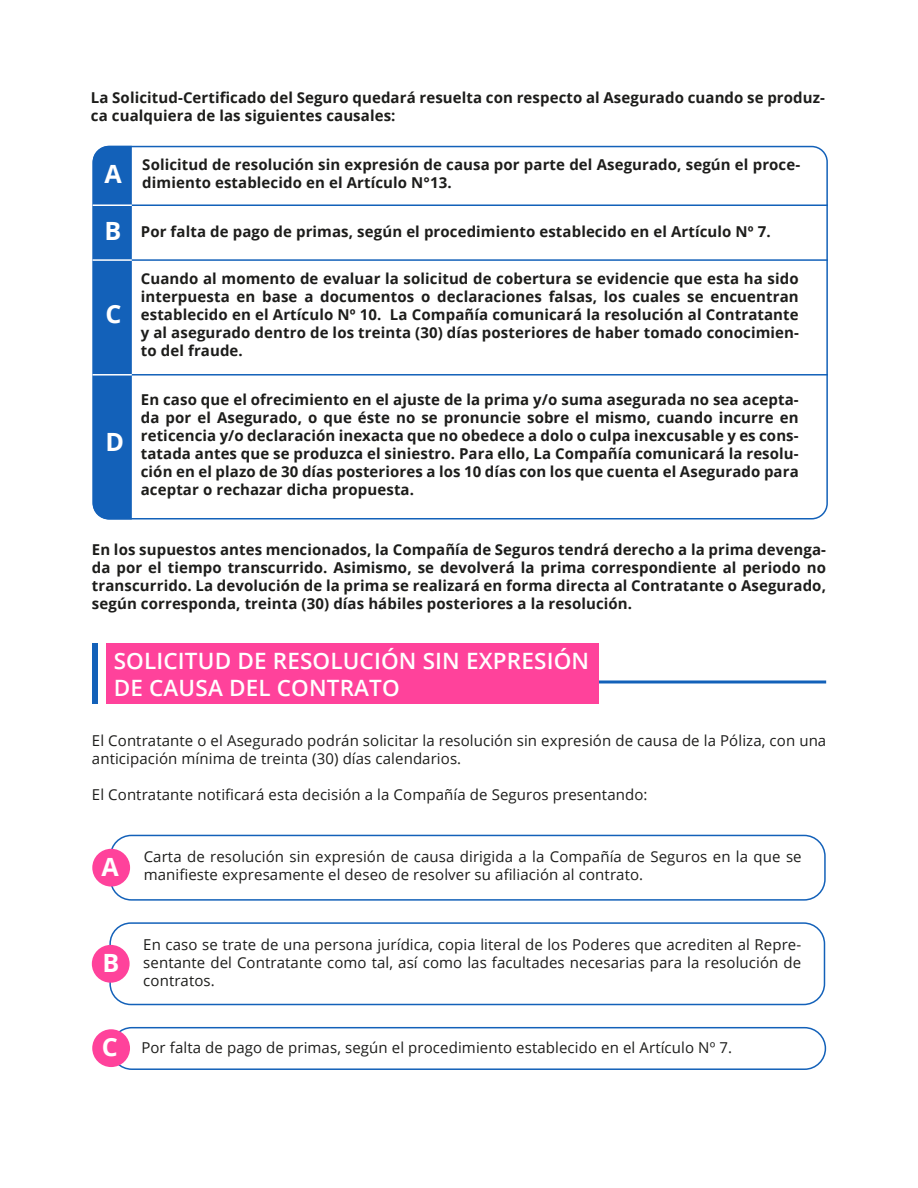
<style>
.page{position:relative;width:918px;height:1188px;background:#fff}
.page>*{position:absolute;margin:0;border:0;box-sizing:border-box;transform-origin:0 0}
.t1{font:700 25.2px "Open Sans";color:#fff}
.t2{font:600 22.5px/27px "Open Sans";letter-spacing:.005em;color:#fff}
.t3{font:700 15px/18px "Open Sans";letter-spacing:.005em;color:#1d1d1b;text-align:justify}
.t4{font:15px/18px "Open Sans";letter-spacing:.005em;color:#1d1d1b}
.s1{font-weight:700;font-size:25.2px;color:#fff}
</style>
<div class="page">
<hr style="left:392px;top:680px;width:434px;height:3px;background:#1361b9">
<div style="left:106px;top:643px;width:493px;height:61px;background:#ff429b"></div>
<div style="left:92px;top:643px;width:6px;height:61px;background:#1361b9"></div>
<svg style="left:110px;top:835px;width:716px;height:66px"></svg>
<div style="left:92px;top:849px;width:38px;height:38px;background:#ff429b;border-radius:50%"></div>
<svg style="left:109px;top:922px;width:716px;height:83px"></svg>
<div style="left:92px;top:945px;width:38px;height:38px;background:#ff429b;border-radius:50%"></div>
<svg style="left:111px;top:1027px;width:715px;height:43px"></svg>
<div style="left:92px;top:1029px;width:38px;height:38px;background:#ff429b;border-radius:50%"></div>
<svg style="left:132px;top:146px;width:696px;height:374px"></svg>
<div style="left:93px;top:146px;width:39px;height:374px;background:#1361b9"></div>
<hr style="left:97px;top:259px;width:731px;height:2px;background:#1361b9">
<hr style="left:97px;top:374px;width:731px;height:2px;background:#1361b9">
<hr style="left:93px;top:204px;width:735px;height:2px;background:#1361b9">
<hr style="left:93px;top:204px;width:39px;height:2px;background:#fff">
<hr style="left:93px;top:259px;width:39px;height:2px;background:#fff">
<hr style="left:93px;top:374px;width:39px;height:2px;background:#fff">
<p class="t3" style="left:91px;top:89px;width:736px">La Solicitud-Certificado del Seguro quedará resuelta con respecto al Asegurado cuando se produz&shy;ca cualquiera de las siguientes causales:</p>
<h1 class="t1" style="left:105px;top:157px;width:19px">A</h1>
<h1 class="t1" style="left:105px;top:213px;width:18px">B</h1>
<h1 class="t1" style="left:105px;top:296px;width:18px">C</h1>
<h1 class="t1" style="left:105px;top:424px;width:20px">D</h1>
<p class="t3" style="left:142px;top:156px;width:659px">Solicitud de resolución sin expresión de causa por parte del Asegurado, según el proce&shy;dimiento establecido en el Artículo N°13.</p>
<p class="t3" style="left:141px;top:222px;width:631px">Por falta de pago de primas, según el procedimiento establecido en el Artículo Nº 7.</p>
<p class="t3" style="left:141px;top:269px;width:660px">Cuando al momento de evaluar la solicitud de cobertura se evidencie que esta ha sido interpuesta en base a documentos o declaraciones falsas, los cuales se encuentran establecido en el Artículo Nº 10. La Compañía comunicará la resolución al Contratante y al asegurado dentro de los treinta (30) días posteriores de haber tomado conocimien&shy;to del fraude.</p>
<p class="t3" style="left:141px;top:390px;width:659px">En caso que el ofrecimiento en el ajuste de la prima y/o suma asegurada no sea acepta&shy;da por el Asegurado, o que éste no se pronuncie sobre el mismo, cuando incurre en reticencia y/o declaración inexacta que no obedece a dolo o culpa inexcusable y es cons&shy;tatada antes que se produzca el siniestro. Para ello, La Compañía comunicará la resolu&shy;ción en el plazo de 30 días posteriores a los 10 días con los que cuenta el Asegurado para aceptar o rechazar dicha propuesta.</p>
<p class="t3" style="left:92px;top:540px;width:736px">En los supuestos antes mencionados, la Compañía de Seguros tendrá derecho a la prima devenga&shy;da por el tiempo transcurrido. Asimismo, se devolverá la prima correspondiente al periodo no transcurrido. La devolución de la prima se realizará en forma directa al Contratante o Asegurado, según corresponda, treinta (30) días hábiles posteriores a la resolución.</p>
<h2 class="t2" style="left:114px;top:646px;width:477px">SOLICITUD DE RESOLUCIÓN SIN EXPRESIÓN<br>DE CAUSA DEL CONTRATO</h2>
<p class="t4" style="left:92px;top:731px;width:736px">El Contratante o el Asegurado podrán solicitar la resolución sin expresión de causa de la Póliza, con una anticipación mínima de treinta (30) días calendarios.</p>
<p class="t4" style="left:92px;top:785px;width:557px">El Contratante notificará esta decisión a la Compañía de Seguros presentando:</p>
<h1 class="t1" style="left:101px;top:849px;width:19px">A</h1>
<h1 class="t1" style="left:102px;top:945px;width:18px">B</h1>
<p class="t4" style="left:144px;top:847px;width:659px">Carta de resolución sin expresión de causa dirigida a la Compañía de Seguros en la que se manifieste expresamente el deseo de resolver su afiliación al contrato.</p>
<p class="t4" style="left:143px;top:935px;width:660px;text-align:justify">En caso se trate de una persona jurídica, copia literal de los Poderes que acrediten al Repre&shy;sentante del Contratante como tal, así como las facultades necesarias para la resolución de contratos.</p>
<p class="t4" style="left:102px;top:1038px;width:632px"><span class="s1">C</span> Por falta de pago de primas, según el procedimiento establecido en el Artículo Nº 7.</p>
</div>
